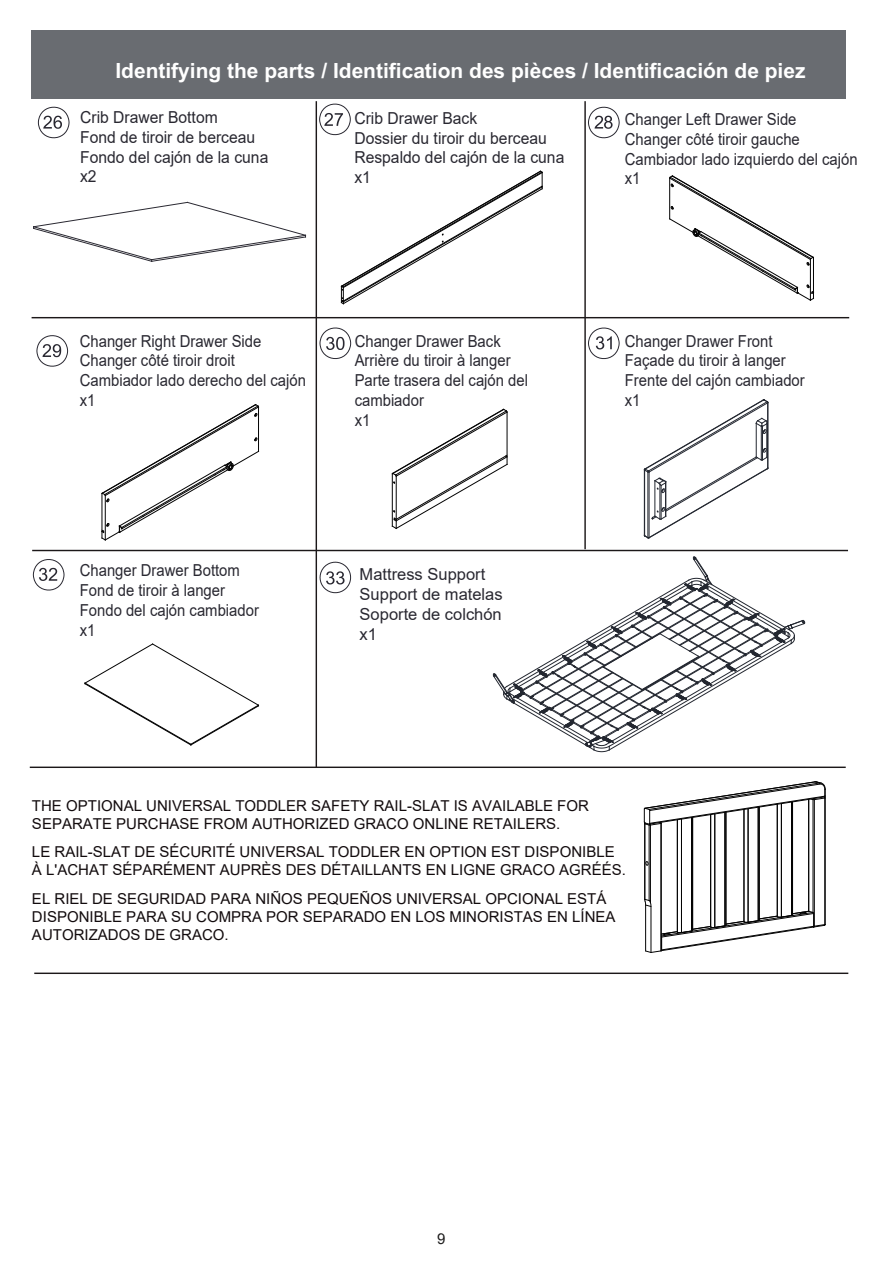
<style>
.page{position:relative;width:893px;height:1263px;background:#fff}
.page>*{position:absolute;margin:0;border:0;box-sizing:border-box;transform-origin:0 0}
.t1{font:700 21px "Arial";color:#fff}
.t2{font:16.5px/19.8px "Arial";color:#292831;scale:.9 1}
.t3{font:16.5px/19.8px "Arial";color:#292831;scale:.95 1}
.t4{font:16.5px/19.8px "Arial";color:#292831}
.t5{font:15px/18px "Arial";color:#120b0d}
.t6{font:15px "Arial";color:#1b1a1a}
</style>
<div class="page">
<hr style="left:32px;top:317px;width:817px;height:1px;background:#1c1819">
<hr style="left:32px;top:550px;width:816px;height:1px;background:#1c1819">
<hr style="left:34px;top:972px;width:814px;height:2px;background:#1c1819">
<hr style="left:316px;top:101px;width:1px;height:666px;background:#1c1819">
<hr style="left:584px;top:101px;width:2px;height:448px;background:#1c1819">
<svg style="left:588px;top:106px;width:32px;height:33px"></svg>
<svg style="left:38px;top:106px;width:32px;height:33px"></svg>
<svg style="left:319px;top:327px;width:32px;height:32px"></svg>
<svg style="left:588px;top:327px;width:32px;height:33px"></svg>
<svg style="left:33px;top:559px;width:32px;height:32px"></svg>
<svg style="left:36px;top:335px;width:32px;height:32px"></svg>
<svg style="left:319px;top:561px;width:32px;height:32px"></svg>
<svg style="left:319px;top:103px;width:32px;height:33px"></svg>
<div style="left:31px;top:30px;width:814px;height:69px;background:#696c71"></div>
<svg style="left:33px;top:202px;width:273px;height:60px"></svg>
<hr style="left:30px;top:766px;width:816px;height:2px;background:#1c1819">
<svg style="left:341px;top:171px;width:202px;height:133px"></svg>
<svg style="left:669px;top:175px;width:145px;height:126px"></svg>
<svg style="left:101px;top:404px;width:158px;height:137px"></svg>
<svg style="left:392px;top:409px;width:116px;height:120px"></svg>
<svg style="left:84px;top:643px;width:175px;height:103px"></svg>
<svg style="left:644px;top:399px;width:125px;height:140px"></svg>
<svg style="left:493px;top:556px;width:312px;height:196px"></svg>
<svg style="left:644px;top:781px;width:182px;height:172px"></svg>
<hr style="left:644px;top:824px;width:1px;height:75px;background:#030303">
<h1 class="t1" style="left:115px;top:63px;width:692px">Identifying the parts / Identification des pièces / Identificación de piez</h1>
<p class="t3" style="left:80px;top:107px;width:200px">Crib Drawer Bottom<br>Fond de tiroir de berceau<br>Fondo del cajón de la cuna x2</p>
<p class="t3" style="left:354px;top:108px;width:223px">Crib Drawer Back<br>Dossier du tiroir du berceau<br>Respaldo del cajón de la cuna x1</p>
<p class="t2" style="left:625px;top:109px;width:260px">Changer Left Drawer Side<br>Changer côté tiroir gauche<br>Cambiador lado izquierdo del cajón x1</p>
<p class="t2" style="left:80px;top:331px;width:253px">Changer Right Drawer Side<br>Changer côté tiroir droit<br>Cambiador lado derecho del cajón x1</p>
<p class="t2" style="left:625px;top:331px;width:201px">Changer Drawer Front<br>Façade du tiroir à langer<br>Frente del cajón cambiador x1</p>
<p class="t2" style="left:355px;top:331px;width:194px">Changer Drawer Back<br>Arrière du tiroir à langer<br>Parte trasera del cajón del cambiador<br>x1</p>
<p class="t2" style="left:80px;top:560px;width:201px">Changer Drawer Bottom<br>Fond de tiroir à langer<br>Fondo del cajón cambiador x1</p>
<p class="t4" style="left:360px;top:564px;width:145px">Mattress Support<br>Support de matelas<br>Soporte de colchón x1</p>
<p class="t5" style="left:32px;top:796px;width:558px">THE OPTIONAL UNIVERSAL TODDLER SAFETY RAIL-SLAT IS AVAILABLE FOR<br>SEPARATE PURCHASE FROM AUTHORIZED GRACO ONLINE RETAILERS.</p>
<p class="t5" style="left:32px;top:843px;width:595px">LE RAIL-SLAT DE SÉCURITÉ UNIVERSAL TODDLER EN OPTION EST DISPONIBLE<br>À L'ACHAT SÉPARÉMENT AUPRÈS DES DÉTAILLANTS EN LIGNE GRACO AGRÉÉS.</p>
<p class="t5" style="left:32px;top:889px;width:585px">EL RIEL DE SEGURIDAD PARA NIÑOS PEQUEÑOS UNIVERSAL OPCIONAL ESTÁ<br>DISPONIBLE PARA SU COMPRA POR SEPARADO EN LOS MINORISTAS EN LÍNEA<br>AUTORIZADOS DE GRACO.</p>
<p class="t6" style="left:437px;top:1228px;width:10px">9</p>
</div>
